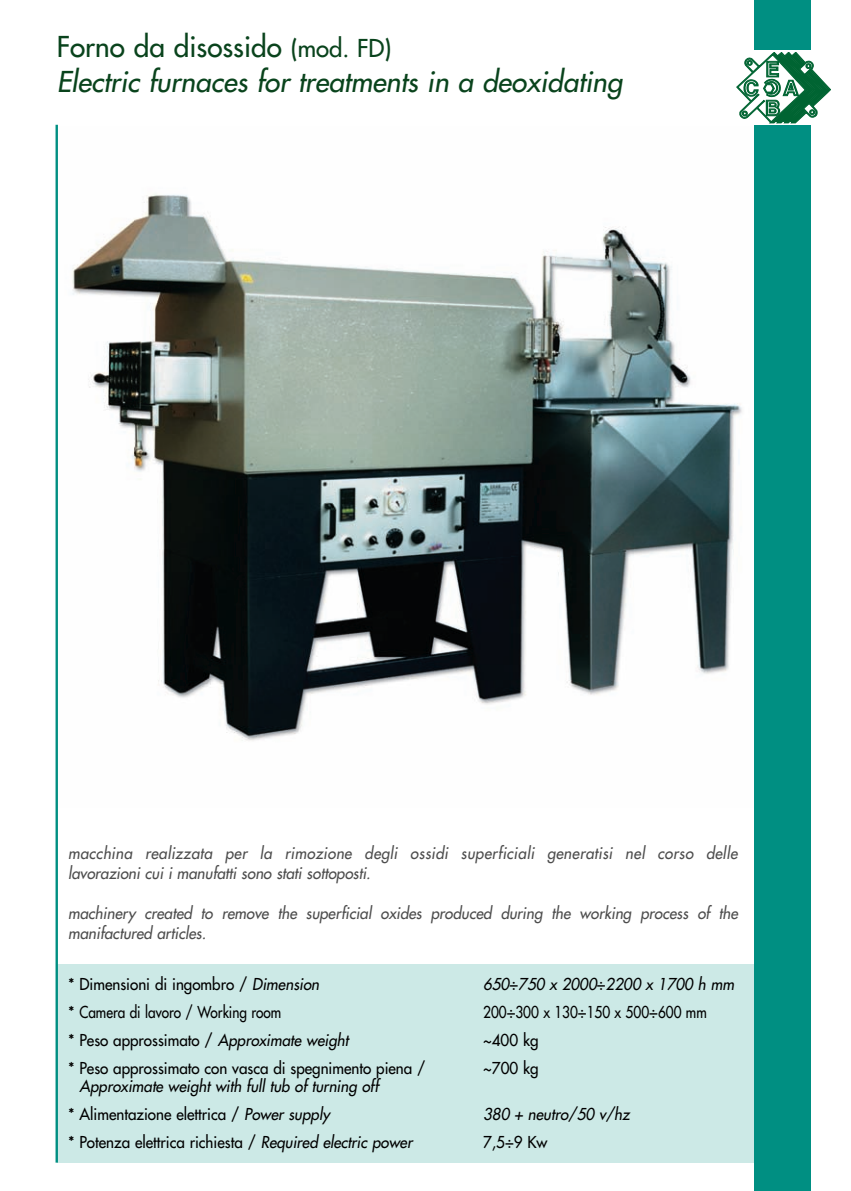
<style>
.page{position:relative;width:851px;height:1191px;background:#fff}
.page>*{position:absolute;margin:0;border:0;box-sizing:border-box;transform-origin:0 0}
.t1{font:italic 28px/34.2px "Futura";color:#09431c}
.t2{font:16px "Futura";color:#000;scale:.95 1}
.t3{font:italic 16px/20px "Futura";letter-spacing:.025em;color:#4d4d4d;scale:.95 1}
.t4{font:italic 16px/28px "Futura";color:#000;scale:.95 1}
.t5{font:italic 16px/20px "Futura";color:#4d4d4d;scale:.95 1}
.t6{font:16px "Futura";color:#000;scale:.85 1}
.s1{font-style:normal}
.s2{font-style:normal;font-size:24px}
.s3{font-style:italic}
</style>
<div class="page">
<div style="left:57px;top:964px;width:748px;height:198px;background:#cce9e6"></div>
<img style="left:72px;top:194px;width:670px;height:547px">
<hr style="left:55px;top:125px;width:3px;height:1037px;background:#008f82">
<div style="left:754px;top:0;width:57px;height:1191px;background:#008f82"></div>
<div style="left:726px;top:50px;width:113px;height:75px;background:#fff"></div>
<svg style="left:736px;top:52px;width:94px;height:71px"></svg>
<h1 class="t1" style="left:57px;top:32px;width:567px"><span class="s1">Forno da disossido</span> <span class="s2">(mod. FD)<br></span>Electric furnaces for treatments in a deoxidating</h1>
<p class="t3" style="left:68px;top:844px;width:706px">macchina realizzata per la rimozione degli ossidi superficiali generatisi nel corso delle lavorazioni cui i manufatti sono stati sottoposti.</p>
<p class="t5" style="left:68px;top:904px;width:706px">machinery created to remove the superficial oxides produced during the working process of the manifactured articles.</p>
<p class="t2" style="left:68px;top:976px;width:266px">* Dimensioni di ingombro / <span class="s3">Dimension</span></p>
<p class="t4" style="left:483px;top:971px;width:265px">650<span class="s1">÷</span>750 x 2000<span class="s1">÷</span>2200 x 1700 h mm</p>
<p class="t2" style="left:68px;top:1004px;width:226px">* Camera di lavoro / Working room</p>
<p class="t6" style="left:483px;top:1004px;width:264px">200÷300 x 130÷150 x 500÷600 mm</p>
<p class="t2" style="left:68px;top:1032px;width:296px">* Peso approssimato / <span class="s3">Approximate weight</span></p>
<p class="t2" style="left:483px;top:1032px;width:60px">~400 kg</p>
<p class="t2" style="left:68px;top:1060px;width:378px">* Peso approssimato con vasca di spegnimento piena /</p>
<p class="t2" style="left:483px;top:1060px;width:60px">~700 kg</p>
<p class="t4" style="left:68px;top:1073px;width:328px;text-indent:11px">Approximate weight with full tub of turning off <span class="s1">* Alimentazione elettrica /</span> Power supply</p>
<p class="t4" style="left:483px;top:1101px;width:156px">380 + neutro/50 v/hz</p>
<p class="t2" style="left:68px;top:1134px;width:364px">* Potenza elettrica richiesta / <span class="s3">Required electric power</span></p>
<p class="t2" style="left:483px;top:1134px;width:69px">7,5÷9 Kw</p>
</div>
